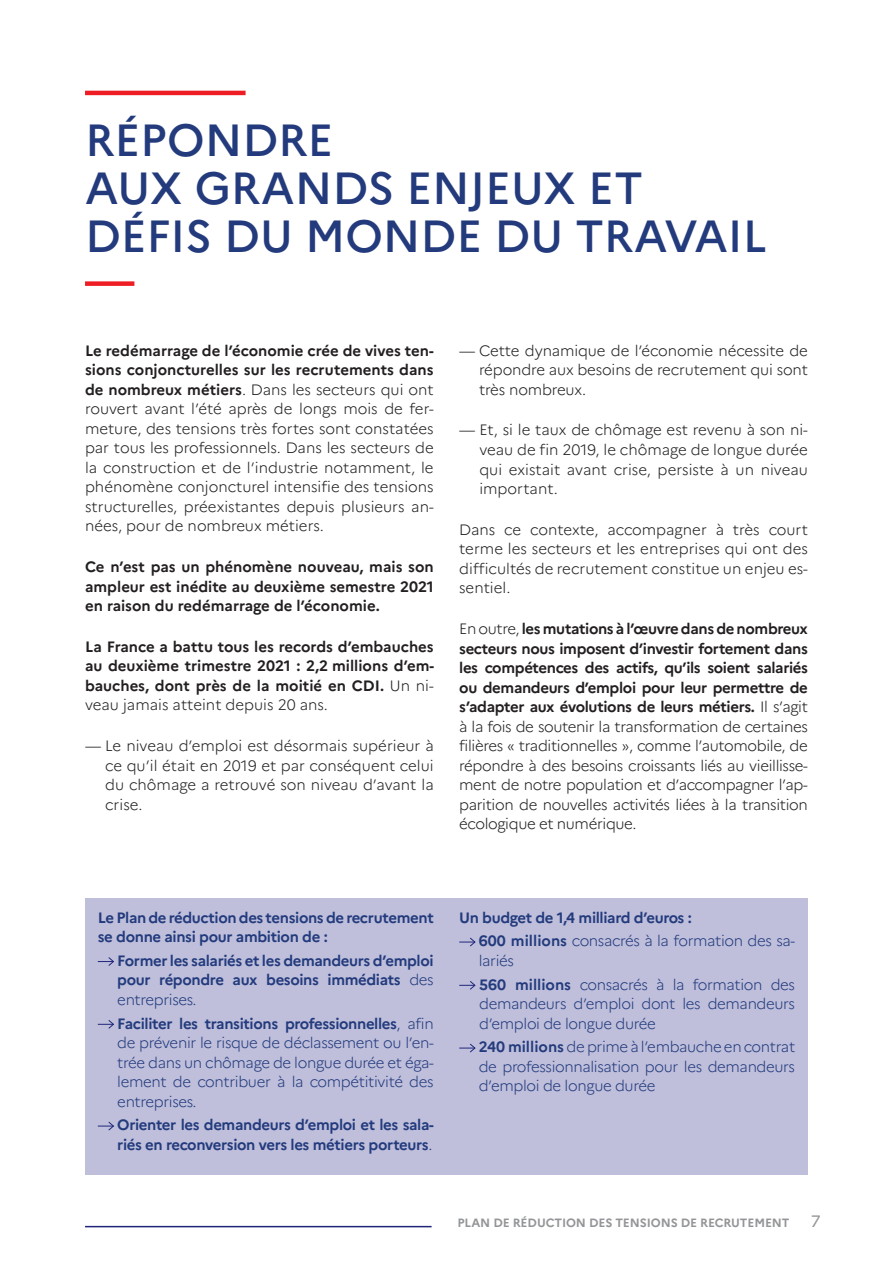
<style>
.page{position:relative;width:893px;height:1263px;background:#fff}
.page>*{position:absolute;margin:0;border:0;box-sizing:border-box;transform-origin:0 0}
.t1{font:500 45px/48px "Marianne";color:#233b7d}
.t2{font:16.5px "Marianne";color:#939598}
.t3{font:300 15px/19.5px "Marianne";color:#231f20;text-align:justify}
.t4{font:300 15px/19.5px "Marianne";letter-spacing:-.025em;color:#233b7d;text-align:justify}
.t5{font:700 15px/19.5px "Marianne";letter-spacing:-.025em;color:#233b7d}
.t6{font:700 15px/19.5px "Marianne";color:#231f20;text-align:justify}
.t7{font:700 12px "Marianne";letter-spacing:-.01em;color:#939598}
.s1{font-weight:700}
.s2{font-weight:300}
</style>
<div class="page">
<hr style="left:86px;top:1226px;width:345px;height:1px;background:#20277b">
<hr style="left:85px;top:91px;width:161px;height:4px;background:#ee1d23">
<div style="left:85px;top:281px;width:49px;height:5px;background:#ee1d23"></div>
<div style="left:85px;top:898px;width:723px;height:277px;background:#bfbfdb"></div>
<svg style="left:98px;top:957px;width:16px;height:9px"></svg>
<svg style="left:98px;top:1020px;width:16px;height:9px"></svg>
<svg style="left:98px;top:1121px;width:16px;height:10px"></svg>
<svg style="left:459px;top:937px;width:17px;height:10px"></svg>
<svg style="left:459px;top:981px;width:17px;height:9px"></svg>
<svg style="left:459px;top:1043px;width:17px;height:10px"></svg>
<h2 class="t1" style="left:85px;top:116px;width:683px">RÉPONDRE<br>AUX GRANDS ENJEUX ET<br>DÉFIS DU MONDE DU TRAVAIL</h2>
<p class="t3" style="left:85px;top:341px;width:350px"><span class="s1">Le redémarrage de l’économie crée de vives ten&shy;sions conjoncturelles sur les recrutements dans de nombreux métiers</span>. Dans les secteurs qui ont rouvert avant l’été après de longs mois de fer&shy;meture, des tensions très fortes sont constatées par tous les professionnels. Dans les secteurs de la construction et de l’industrie notamment, le phénomène conjoncturel intensifie des tensions structurelles, préexistantes depuis plusieurs an&shy;nées, pour de nombreux métiers.</p>
<p class="t6" style="left:85px;top:557px;width:350px">Ce n’est pas un phénomène nouveau, mais son ampleur est inédite au deuxième semestre 2021 en raison du redémarrage de l’économie.</p>
<p class="t6" style="left:85px;top:637px;width:351px">La France a battu tous les records d’embauches au deuxième trimestre 2021 : 2,2 millions d’em&shy;bauches, dont près de la moitié en CDI. <span class="s2">Un ni&shy;veau jamais atteint depuis 20 ans.</span></p>
<p class="t3" style="left:105px;top:736px;width:330px;text-indent:-20px">— Le niveau d’emploi est désormais supérieur à ce qu’il était en 2019 et par conséquent celui du chômage a retrouvé son niveau d’avant la crise.</p>
<p class="t3" style="left:479px;top:341px;width:330px;text-indent:-20px">— Cette dynamique de l’économie nécessite de répondre aux besoins de recrutement qui sont très nombreux.</p>
<p class="t3" style="left:479px;top:420px;width:330px;text-indent:-20px">— Et, si le taux de chômage est revenu à son ni&shy;veau de fin 2019, le chômage de longue durée qui existait avant crise, persiste à un niveau important.</p>
<p class="t3" style="left:459px;top:520px;width:350px">Dans ce contexte, accompagner à très court terme les secteurs et les entreprises qui ont des difficultés de recrutement constitue un enjeu es&shy;sentiel.</p>
<p class="t3" style="left:459px;top:619px;width:350px">En outre, <span class="s1">les mutations à l’œuvre dans de nombreux secteurs nous imposent d’investir fortement dans les compétences des actifs, qu’ils soient salariés ou demandeurs d’emploi pour leur permettre de s’adapter aux évolutions de leurs métiers.</span> Il s’agit à la fois de soutenir la transformation de certaines filières « traditionnelles », comme l’automobile, de répondre à des besoins croissants liés au vieillisse&shy;ment de notre population et d’accompagner l’ap&shy;parition de nouvelles activités liées à la transition écologique et numérique.</p>
<h3 class="t5" style="left:98px;top:907px;width:337px">Le Plan de réduction des tensions de recrutement se donne ainsi pour ambition de :</h3>
<p class="t5" style="left:117px;top:951px;width:318px;text-align:justify">Former les salariés et les demandeurs d’emploi pour répondre aux besoins immédiats <span class="s2">des entreprises.</span></p>
<p class="t4" style="left:117px;top:1013px;width:318px"><span class="s1">Faciliter les transitions professionnelles</span>, afin de prévenir le risque de déclassement ou l’en&shy;trée dans un chômage de longue durée et éga&shy;lement de contribuer à la compétitivité des entreprises.</p>
<p class="t5" style="left:117px;top:1115px;width:318px">Orienter les demandeurs d’emploi et les sala&shy;riés en reconversion vers les métiers porteurs<span class="s2">.</span></p>
<h3 class="t5" style="left:459px;top:907px;width:234px">Un budget de 1,4 milliard d’euros :</h3>
<p class="t4" style="left:479px;top:931px;width:318px"><span class="s1">600 millions</span> consacrés à la formation des sa&shy;lariés</p>
<p class="t4" style="left:479px;top:974px;width:318px"><span class="s1">560 millions</span> consacrés à la formation des demandeurs d’emploi dont les demandeurs d’emploi de longue durée</p>
<p class="t4" style="left:479px;top:1037px;width:318px"><span class="s1">240 millions</span> de prime à l’embauche en contrat de professionnalisation pour les demandeurs d’emploi de longue durée</p>
<p class="t7" style="left:457px;top:1216px;width:334px">PLAN DE RÉDUCTION DES TENSIONS DE RECRUTEMENT</p>
<p class="t2" style="left:811px;top:1211px;width:11px">7</p>
</div>
